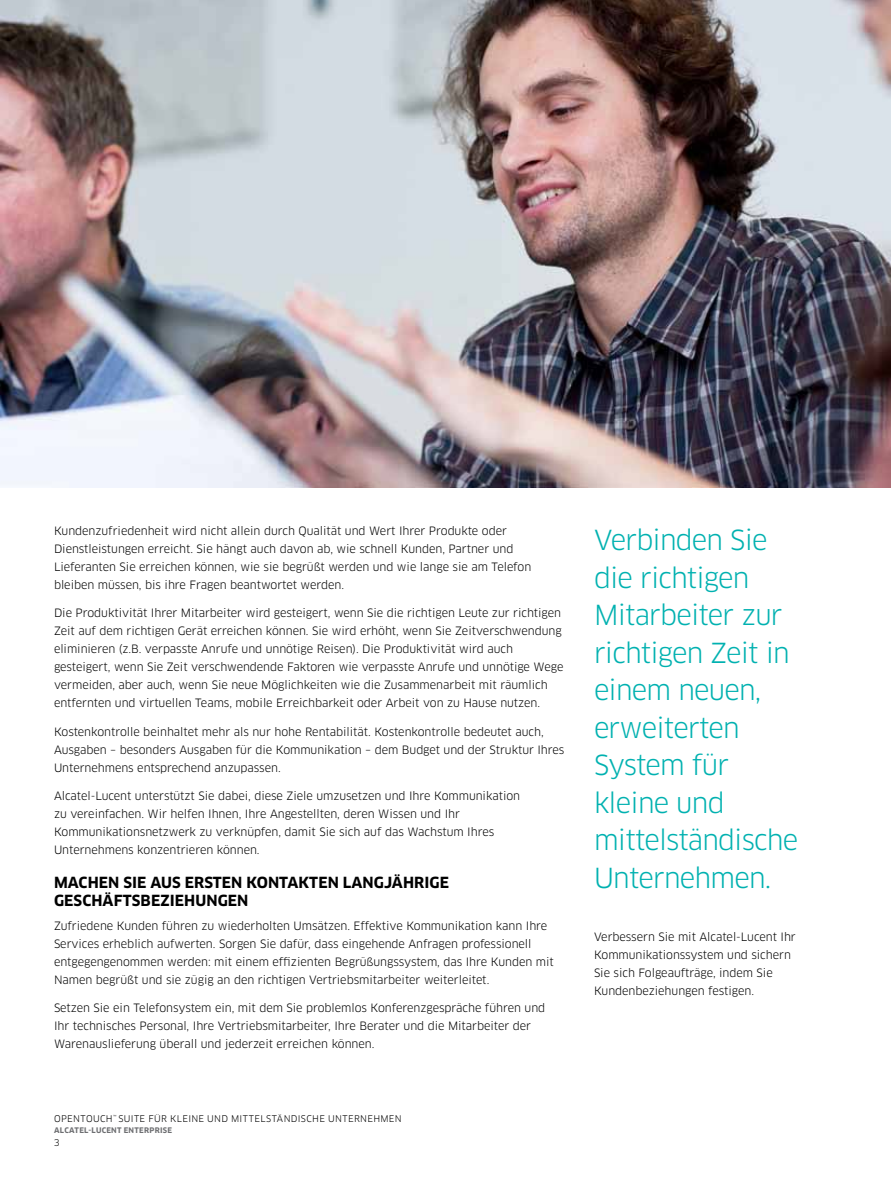
<style>
.page{position:relative;width:891px;height:1188px;background:#fff}
.page>*{position:absolute;margin:0;border:0;box-sizing:border-box;transform-origin:0 0}
.t1{font:27px/37.5px "Clan OT";letter-spacing:-.03em;color:#00b1b0}
.t2{font:700 15px/18px "Clan OT";letter-spacing:.005em;color:#000}
.t3{font:11.25px/18px "Clan OT";letter-spacing:-.005em;color:#000}
.t4{font:9px "Clan OT";letter-spacing:.04em;color:#000}
.t5{font:700 7.5px "Clan OT";letter-spacing:.04em;color:#6d6e71}
</style>
<div class="page">
<img style="left:0;top:0;width:891px;height:488px">
<p class="t3" style="left:54px;top:522px;width:479px">Kundenzufriedenheit wird nicht allein durch Qualität und Wert Ihrer Produkte oder Dienstleistungen erreicht. Sie hängt auch davon ab, wie schnell Kunden, Partner und Lieferanten Sie erreichen können, wie sie begrüßt werden und wie lange sie am Telefon bleiben müssen, bis ihre Fragen beantwortet werden.</p>
<p class="t3" style="left:54px;top:604px;width:511px">Die Produktivität Ihrer Mitarbeiter wird gesteigert, wenn Sie die richtigen Leute zur richtigen Zeit auf dem richtigen Gerät erreichen können. Sie wird erhöht, wenn Sie Zeitverschwendung eliminieren (z.B. verpasste Anrufe und unnötige Reisen). Die Produktivität wird auch gesteigert, wenn Sie Zeit verschwendende Faktoren wie verpasste Anrufe und unnötige Wege vermeiden, aber auch, wenn Sie neue Möglichkeiten wie die Zusammenarbeit mit räumlich entfernten und virtuellen Teams, mobile Erreichbarkeit oder Arbeit von zu Hause nutzen.</p>
<p class="t3" style="left:54px;top:723px;width:512px">Kostenkontrolle beinhaltet mehr als nur hohe Rentabilität. Kostenkontrolle bedeutet auch,<br>Ausgaben – besonders Ausgaben für die Kommunikation – dem Budget und der Struktur Ihres<br>Unternehmens entsprechend anzupassen.</p>
<p class="t3" style="left:54px;top:787px;width:468px">Alcatel‑Lucent unterstützt Sie dabei, diese Ziele umzusetzen und Ihre Kommunikation zu vereinfachen. Wir helfen Ihnen, Ihre Angestellten, deren Wissen und Ihr Kommunikationsnetzwerk zu verknüpfen, damit Sie sich auf das Wachstum Ihres Unternehmens konzentrieren können.</p>
<h2 class="t2" style="left:54px;top:874px;width:397px">MACHEN SI E AUS ERSTEN KONTAKTEN LANGJÄHRI GE<br>GESCHÄFTSBEZI EHUNGEN</h2>
<p class="t3" style="left:54px;top:917px;width:501px">Zufriedene Kunden führen zu wiederholten Umsätzen. Effektive Kommunikation kann Ihre Services erheblich aufwerten. Sorgen Sie dafür, dass eingehende Anfragen professionell entgegengenommen werden: mit einem effizienten Begrüßungssystem, das Ihre Kunden mit Namen begrüßt und sie zügig an den richtigen Vertriebsmitarbeiter weiterleitet.</p>
<p class="t3" style="left:54px;top:999px;width:493px">Setzen Sie ein Telefonsystem ein, mit dem Sie problemlos Konferenzgespräche führen und<br>Ihr technisches Personal, Ihre Vertriebsmitarbeiter, Ihre Berater und die Mitarbeiter der<br>Warenauslieferung überall und jederzeit erreichen können.</p>
<p class="t4" style="left:54px;top:1113px;width:207px">opentouch<sup>™</sup> Suite für Klei ne u nd Mittels</p>
<p class="t4" style="left:272px;top:1113px;width:131px">tändische Unternehmen</p>
<p class="t5" style="left:54px;top:1126px;width:120px">ALCATEL-LUCENT ENTERPRISE</p>
<p class="t4" style="left:54px;top:1138px;width:7px">3</p>
<h1 class="t1" style="left:594px;top:521px;width:206px">Verbinden Sie die richtigen<br>Mitarbeiter zur richtigen Zeit in einem neuen, erweiterten<br>System für kleine und mittelständische<br>Unternehmen.</h1>
<p class="t3" style="left:594px;top:928px;width:203px">Verbessern Sie mit Alcatel‑Lucent Ihr Kommunikationssystem und sichern Sie sich Folgeaufträge, indem Sie Kundenbeziehungen festigen.</p>
</div>
